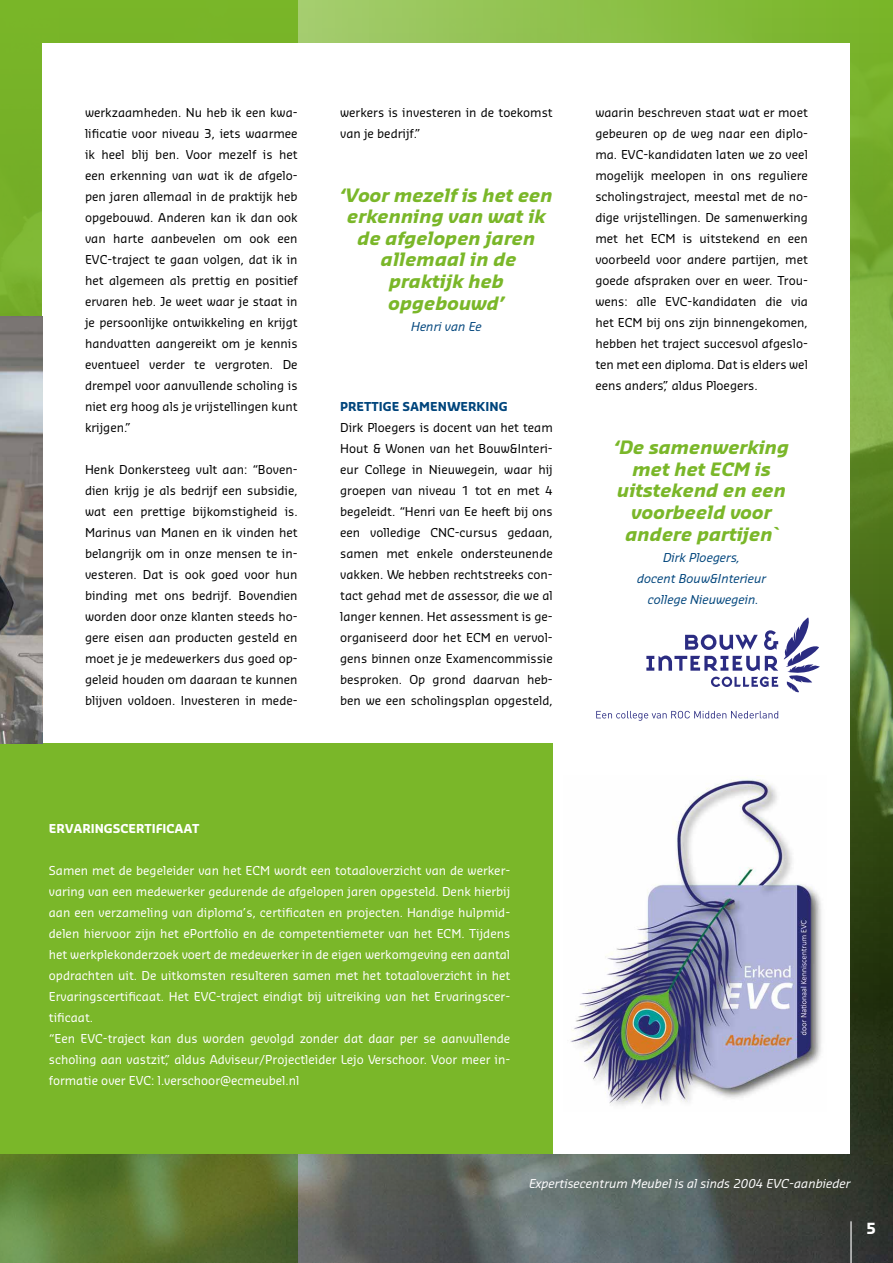
<style>
.page{position:relative;width:893px;height:1263px;background:#fff}
.page>*{position:absolute;margin:0;border:0;box-sizing:border-box;transform-origin:0 0}
.t1{font:italic 700 18px/21.6px "Sansa Pro";color:#7ab729;text-align:center}
.t2{font:700 15px "Sansa";color:#fff}
.t3{font:12px/21px "Sansa Pro";color:#000;text-align:justify}
.t4{font:12px/21px "Sansa Pro";color:#fff}
.t5{font:italic 12px/21px "Sansa Pro";color:#00457c;text-align:center}
.t6{font:italic 12px "Sansa Pro";color:#fff}
.t7{font:700 12px "Sansa";color:#00457c}
.t8{font:700 12px "Sansa";color:#fff}
</style>
<div class="page">
<img style="left:0;top:0;width:893px;height:1263px">
<div style="left:43px;top:43px;width:807px;height:1110px;background:#fff"></div>
<div style="left:0;top:743px;width:553px;height:410px;background:#7ab729"></div>
<img style="left:570px;top:775px;width:252px;height:331px">
<hr style="left:850px;top:1221px;width:2px;height:42px;background:#fff">
<img style="left:0;top:316px;width:43px;height:427px">
<svg style="left:784px;top:617px;width:36px;height:75px"></svg>
<svg style="left:711px;top:677px;width:67px;height:10px"></svg>
<svg style="left:596px;top:711px;width:182px;height:10px"></svg>
<svg style="left:646px;top:630px;width:132px;height:41px"></svg>
<p class="t3" style="left:85px;top:102px;width:214px">werkzaamheden. Nu heb ik een kwa&shy;lificatie voor niveau 3, iets waarmee ik heel blij ben. Voor mezelf is het een erkenning van wat ik de afgelo&shy;pen jaren allemaal in de praktijk heb opgebouwd. Anderen kan ik dan ook van harte aanbevelen om ook een EVC-traject te gaan volgen, dat ik in het algemeen als prettig en positief ervaren heb. Je weet waar je staat in je persoonlijke ontwikkeling en krijgt handvatten aangereikt om je kennis eventueel verder te vergroten. De drempel voor aanvullende scholing is niet erg hoog als je vrijstellingen kunt krijgen.”</p>
<p class="t3" style="left:85px;top:459px;width:214px">Henk Donkersteeg vult aan: “Boven&shy;dien krijg je als bedrijf een subsidie, wat een prettige bijkomstigheid is.<br>Marinus van Manen en ik vinden het belangrijk om in onze mensen te in&shy;vesteren. Dat is ook goed voor hun binding met ons bedrijf. Bovendien worden door onze klanten steeds ho&shy;gere eisen aan producten gesteld en moet je je medewerkers dus goed op&shy;geleid houden om daaraan te kunnen blijven voldoen. Investeren in mede-</p>
<p class="t3" style="left:340px;top:102px;width:214px">werkers is investeren in de toekomst van je bedrijf.”</p>
<h1 class="t1" style="left:340px;top:183px;width:214px">‘Voor mezelf is het een erkenning van wat ik de afgelopen jaren allemaal in de praktijk heb opgebouwd’</h1>
<p class="t5" style="left:411px;top:315px;width:72px">Henri van Ee</p>
<p class="t7" style="left:340px;top:399px;width:169px">PRETTIGE SAMENWERKING</p>
<p class="t3" style="left:340px;top:417px;width:214px">Dirk Ploegers is docent van het team Hout &amp; Wonen van het Bouw&amp;Interi&shy;eur College in Nieuwegein, waar hij groepen van niveau 1 tot en met 4 begeleidt. “Henri van Ee heeft bij ons een volledige CNC-cursus gedaan, samen met enkele ondersteunende vakken. We hebben rechtstreeks con&shy;tact gehad met de assessor, die we al langer kennen. Het assessment is ge&shy;organiseerd door het ECM en vervol&shy;gens binnen onze Examencommissie besproken. Op grond daarvan heb&shy;ben we een scholingsplan opgesteld,</p>
<p class="t3" style="left:595px;top:102px;width:214px">waarin beschreven staat wat er moet gebeuren op de weg naar een diplo&shy;ma. EVC-kandidaten laten we zo veel mogelijk meelopen in ons reguliere scholingstraject, meestal met de no&shy;dige vrijstellingen. De samenwerking met het ECM is uitstekend en een voorbeeld voor andere partijen, met goede afspraken over en weer. Trou&shy;wens: alle EVC-kandidaten die via het ECM bij ons zijn binnengekomen, hebben het traject succesvol afgeslo&shy;ten met een diploma. Dat is elders wel eens anders,” aldus Ploegers.</p>
<h1 class="t1" style="left:614px;top:436px;width:177px">‘De samenwerking met het ECM is uitstekend en een voorbeeld voor andere partijen`</h1>
<p class="t5" style="left:637px;top:546px;width:131px">Dirk Ploegers,<br>docent Bouw&amp;Interieur college Nieuwegein.</p>
<p class="t8" style="left:49px;top:821px;width:152px">ERVARINGSCERTIFICAAT</p>
<p class="t4" style="left:49px;top:860px;width:463px">Samen met de begeleider van het ECM wordt een totaaloverzicht van de werker&shy;varing van een medewerker gedurende de afgelopen jaren opgesteld. Denk hierbij aan een verzameling van diploma’s, certificaten en projecten. Handige hulpmid&shy;delen hiervoor zijn het ePortfolio en de competentiemeter van het ECM. Tijdens het werkplekonderzoek voert de medewerker in de eigen werkomgeving een aantal opdrachten uit. De uitkomsten resulteren samen met het totaaloverzicht in het Ervaringscertificaat. Het EVC-traject eindigt bij uitreiking van het Ervaringscer&shy;tificaat.<br>“Een EVC-traject kan dus worden gevolgd zonder dat daar per se aanvullende scholing aan vastzit,” aldus Adviseur/Projectleider Lejo Verschoor. Voor meer in&shy;formatie over EVC: l.verschoor@ecmeubel.nl</p>
<p class="t6" style="left:529px;top:1176px;width:323px">Expertisecentrum Meubel is al sinds 2004 EVC-aanbieder</p>
<p class="t2" style="left:866px;top:1218px;width:11px">5</p>
</div>
